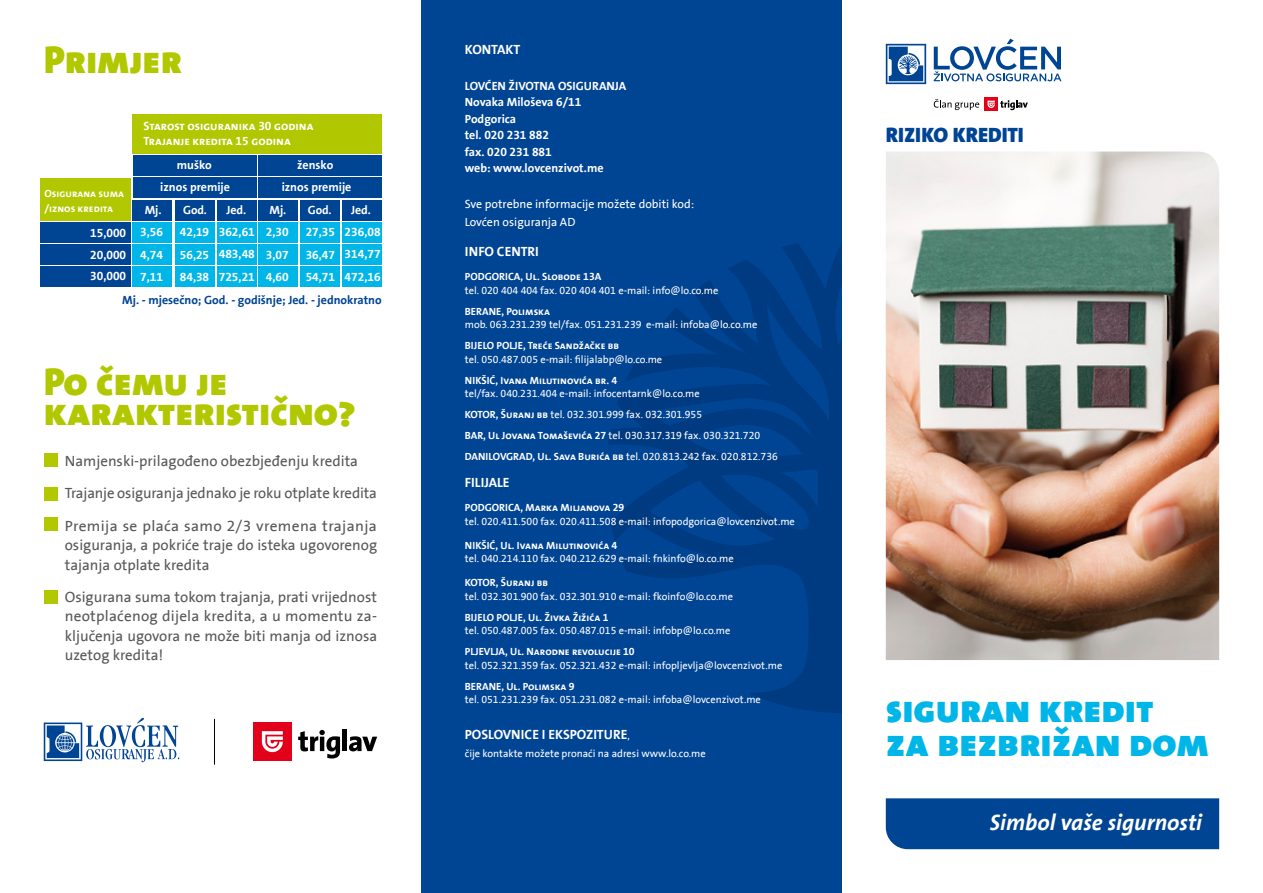
<style>
.page{position:relative;width:1263px;height:893px;background:#fff}
.page>*{position:absolute;margin:0;border:0;box-sizing:border-box;transform-origin:0 0}
.t1{font:39px/30px "Triglav The Sans Black Caps";color:#b1c800}
.t2{font:39px/34.5px "Triglav The Sans Black Caps";color:#00b6e8}
.t3{font:italic 700 22.5px "Triglav The Sans";color:#fff}
.t4{font:21px "Triglav The Sans Black Caps";color:#004494}
.t5{font:15px/19.5px "Triglav The Sans";color:#58585a}
.t6{font:700 13.5px "Triglav The Sans";color:#fff}
.t7{font:700 12px/16.5px "Triglav The Sans";color:#fff;text-align:center}
.t8{font:12px/15px "Triglav The Sans Bold Caps";color:#fff}
.t9{font:12px/18px "Triglav The Sans";color:#fff}
.t10{font:700 12px "Triglav The Sans";color:#004494}
.t11{font:10.5px/21px "Triglav The Sans";color:#fff}
.t12{font:10.5px/15px "Triglav The Sans Bold Caps";color:#fff}
.s1{font-family:"Triglav The Sans Bold Caps"}
.s2{font-weight:400;font-size:10.5px}
</style>
<div class="page">
<div style="left:421px;top:0;width:421px;height:893px;background:#004494"></div>
<svg style="left:608px;top:242px;width:234px;height:471px"></svg>
<div style="left:886px;top:798px;width:333px;height:51px;background:#004494"></div>
<div style="left:44px;top:453px;width:14px;height:14px;background:#b1c800"></div>
<div style="left:44px;top:487px;width:14px;height:13px;background:#b1c800"></div>
<div style="left:44px;top:517px;width:14px;height:14px;background:#b1c800"></div>
<div style="left:44px;top:590px;width:14px;height:14px;background:#b1c800"></div>
<img style="left:886px;top:152px;width:333px;height:508px">
<div style="left:40px;top:178px;width:90px;height:42px;background:#b1c800"></div>
<div style="left:133px;top:114px;width:249px;height:39px;background:#b1c800"></div>
<div style="left:133px;top:155px;width:123px;height:20px;background:#004494"></div>
<div style="left:133px;top:178px;width:123px;height:20px;background:#004494"></div>
<div style="left:259px;top:155px;width:123px;height:20px;background:#004494"></div>
<div style="left:259px;top:178px;width:123px;height:20px;background:#004494"></div>
<div style="left:40px;top:222px;width:90px;height:21px;background:#004494"></div>
<div style="left:40px;top:244px;width:90px;height:21px;background:#004494"></div>
<div style="left:40px;top:266px;width:90px;height:21px;background:#004494"></div>
<div style="left:133px;top:200px;width:39px;height:20px;background:#004494"></div>
<div style="left:175px;top:200px;width:39px;height:20px;background:#004494"></div>
<div style="left:217px;top:200px;width:39px;height:20px;background:#004494"></div>
<div style="left:259px;top:200px;width:39px;height:20px;background:#004494"></div>
<div style="left:301px;top:200px;width:39px;height:20px;background:#004494"></div>
<div style="left:343px;top:200px;width:39px;height:20px;background:#004494"></div>
<div style="left:133px;top:222px;width:39px;height:21px;background:#00b6e8"></div>
<div style="left:175px;top:222px;width:39px;height:21px;background:#00b6e8"></div>
<div style="left:217px;top:222px;width:39px;height:21px;background:#00b6e8"></div>
<div style="left:259px;top:222px;width:39px;height:21px;background:#00b6e8"></div>
<div style="left:301px;top:222px;width:39px;height:21px;background:#00b6e8"></div>
<div style="left:343px;top:222px;width:39px;height:21px;background:#00b6e8"></div>
<div style="left:133px;top:244px;width:39px;height:21px;background:#00b6e8"></div>
<div style="left:175px;top:244px;width:39px;height:21px;background:#00b6e8"></div>
<div style="left:217px;top:244px;width:39px;height:21px;background:#00b6e8"></div>
<div style="left:259px;top:244px;width:39px;height:21px;background:#00b6e8"></div>
<div style="left:301px;top:244px;width:39px;height:21px;background:#00b6e8"></div>
<div style="left:343px;top:244px;width:39px;height:21px;background:#00b6e8"></div>
<div style="left:133px;top:267px;width:39px;height:20px;background:#00b6e8"></div>
<div style="left:175px;top:267px;width:39px;height:20px;background:#00b6e8"></div>
<div style="left:217px;top:267px;width:39px;height:20px;background:#00b6e8"></div>
<div style="left:259px;top:267px;width:39px;height:20px;background:#00b6e8"></div>
<div style="left:301px;top:267px;width:39px;height:20px;background:#00b6e8"></div>
<div style="left:343px;top:267px;width:39px;height:20px;background:#00b6e8"></div>
<div style="left:984px;top:98px;width:14px;height:13px;background:#e2001a"></div>
<svg style="left:987px;top:100px;width:41px;height:10px"></svg>
<svg style="left:934px;top:99px;width:45px;height:11px"></svg>
<svg style="left:934px;top:39px;width:127px;height:42px"></svg>
<svg style="left:886px;top:44px;width:40px;height:40px"></svg>
<div style="left:253px;top:722px;width:39px;height:39px;background:#e2001a"></div>
<svg style="left:298px;top:730px;width:42px;height:28px"></svg>
<hr style="left:343px;top:730px;width:4px;height:21px;background:#000">
<svg style="left:349px;top:736px;width:28px;height:15px"></svg>
<svg style="left:262px;top:731px;width:21px;height:21px"></svg>
<svg style="left:44px;top:718px;width:135px;height:44px"></svg>
<hr style="left:214px;top:719px;width:1px;height:46px;background:#000">
<h1 class="t1" style="left:44px;top:45px;width:140px">Primjer</h1>
<p class="t12" style="left:44px;top:186px;width:81px">Osigurana suma /iznos kredita</p>
<p class="t7" style="left:90px;top:223px;width:38px;line-height:21.3px;text-align:justify">15,000<br>20,000<br>30,000</p>
<p class="t8" style="left:144px;top:119px;width:171px">Starost osiguranika 30 godina<br>Trajanje kredita 15 godina</p>
<p class="t7" style="left:160px;top:154px;width:71px;line-height:21.9px">muško<br>iznos premije</p>
<p class="t7" style="left:297px;top:157px;width:38px">žensko</p>
<p class="t7" style="left:282px;top:179px;width:71px">iznos premije</p>
<p class="t7" style="left:183px;top:202px;width:25px">God.</p>
<p class="t7" style="left:226px;top:202px;width:21px">Jed.</p>
<p class="t7" style="left:269px;top:202px;width:64px">Mj. God.</p>
<p class="t7" style="left:351px;top:202px;width:21px">Jed.</p>
<p class="t7" style="left:140px;top:199px;width:24px;line-height:22px">Mj.<br>3,56</p>
<p class="t7" style="left:180px;top:224px;width:110px">42,19 362,61 2,30</p>
<p class="t7" style="left:306px;top:224px;width:76px">27,35 236,08</p>
<p class="t7" style="left:219px;top:246px;width:38px">483,48</p>
<p class="t7" style="left:344px;top:246px;width:38px">314,77</p>
<p class="t7" style="left:219px;top:269px;width:38px">725,21</p>
<p class="t7" style="left:344px;top:269px;width:38px">472,16</p>
<p class="t7" style="left:180px;top:246px;width:31px">56,25</p>
<p class="t7" style="left:306px;top:246px;width:31px">36,47</p>
<p class="t7" style="left:180px;top:269px;width:31px">84,38</p>
<p class="t7" style="left:306px;top:269px;width:31px">54,71</p>
<p class="t7" style="left:140px;top:247px;width:24px">4,74</p>
<p class="t7" style="left:266px;top:247px;width:24px">3,07</p>
<p class="t7" style="left:140px;top:268px;width:24px">7,11</p>
<p class="t7" style="left:266px;top:268px;width:24px">4,60</p>
<p class="t10" style="left:122px;top:293px;width:261px">Mj. - mjesečno; God. - godišnje; Jed. - jednokratno</p>
<h1 class="t1" style="left:44px;top:367px;width:313px">Po čemu je karakteristično?</h1>
<h3 class="t5" style="left:65px;top:445px;width:314px;line-height:32.2px">Namjenski-prilagođeno obezbjeđenju kredita<br>Trajanje osiguranja jednako je roku otplate kredita<br>Premija se plaća samo 2/3 vremena trajanja</h3>
<h3 class="t5" style="left:65px;top:536px;width:314px">osiguranja, a pokriće traje do isteka ugovorenog tajanja otplate kredita</h3>
<h3 class="t5" style="left:65px;top:587px;width:314px;text-align:justify">Osigurana suma tokom trajanja, prati vrijednost neotplaćenog dijela kredita, a u momentu za&shy;ključenja ugovora ne može biti manja od iznosa uzetog kredita!</h3>
<p class="t6" style="left:465px;top:42px;width:57px">KONTAKT</p>
<p class="t8" style="left:465px;top:78px;width:163px">LOVĆEN ŽIVOTNA OSIGURANJA</p>
<p class="t7" style="left:465px;top:94px;width:140px;text-align:left">Novaka Miloševa 6/11<br>Podgorica<br>tel. 020 231 882<br>fax. 020 231 881<br>web: www.lovcenzivot.me</p>
<p class="t9" style="left:465px;top:196px;width:231px">Sve potrebne informacije možete dobiti kod:<br>Lovćen osiguranja AD</p>
<p class="t6" style="left:465px;top:244px;width:76px">INFO CENTRI</p>
<p class="t12" style="left:465px;top:269px;width:138px">PODGORICA, Ul. Slobode 13A</p>
<p class="t11" style="left:465px;top:280px;width:255px">tel. 020 404 404 fax. 020 404 401 e-mail: info@lo.co.me</p>
<p class="t12" style="left:465px;top:304px;width:87px">BERANE, Polimska</p>
<p class="t11" style="left:465px;top:315px;width:294px">mob. 063.231.239 tel/fax. 051.231.239 e-mail: infoba@lo.co.me</p>
<p class="t12" style="left:465px;top:338px;width:156px">BIJELO POLJE, Treće Sandžačke bb</p>
<p class="t11" style="left:465px;top:349px;width:199px">tel. 050.487.005 e-mail: filijalabp@lo.co.me</p>
<p class="t12" style="left:465px;top:373px;width:154px">NIKŠIĆ, Ivana Milutinovića br. 4</p>
<p class="t11" style="left:465px;top:384px;width:315px">tel/fax. 040.231.404 e-mail: infocentarnk@lo.co.me<br><span class="s1">KOTOR, Šuranj bb</span> tel. 032.301.999 fax. 032.301.955<br><span class="s1">BAR, Ul Jovana Tomaševića 27</span> tel. 030.317.319 fax. 030.321.720<br><span class="s1">DANILOVGRAD, Ul. Sava Burića bb</span> tel. 020.813.242 fax. 020.812.736</p>
<p class="t6" style="left:465px;top:475px;width:46px">FILIJALE</p>
<p class="t12" style="left:465px;top:500px;width:161px">PODGORICA, Marka Miljanova 29</p>
<p class="t11" style="left:465px;top:511px;width:332px">tel. 020.411.500 fax. 020.411.508 e-mail: infopodgorica@lovcenzivot.me</p>
<p class="t12" style="left:465px;top:538px;width:154px">NIKŠIĆ, Ul. Ivana Milutinovića 4</p>
<p class="t11" style="left:465px;top:549px;width:270px">tel. 040.214.110 fax. 040.212.629 e-mail: fnkinfo@lo.co.me</p>
<p class="t12" style="left:465px;top:575px;width:85px">KOTOR, Šuranj bb</p>
<p class="t11" style="left:465px;top:586px;width:270px">tel. 032.301.900 fax. 032.301.910 e-mail: fkoinfo@lo.co.me</p>
<p class="t12" style="left:465px;top:610px;width:145px">BIJELO POLJE, Ul. Živka Žižića 1</p>
<p class="t11" style="left:465px;top:621px;width:267px">tel. 050.487.005 fax. 050.487.015 e-mail: infobp@lo.co.me</p>
<p class="t12" style="left:465px;top:644px;width:171px">PLJEVLJA, Ul. Narodne revolucije 10</p>
<p class="t11" style="left:465px;top:655px;width:319px">tel. 052.321.359 fax. 052.321.432 e-mail: infopljevlja@lovcenzivot.me</p>
<p class="t12" style="left:465px;top:679px;width:111px">BERANE, Ul. Polimska 9</p>
<p class="t11" style="left:465px;top:690px;width:298px">tel. 051.231.239 fax. 051.231.082 e-mail: infoba@lovcenzivot.me</p>
<p class="t6" style="left:465px;top:727px;width:167px">POSLOVNICE I EKSPOZITURE<span class="s2">,</span></p>
<p class="t11" style="left:465px;top:744px;width:243px">čije kontakte možete pronaći na adresi www.lo.co.me</p>
<h3 class="t4" style="left:886px;top:123px;width:139px">RIZIKO KREDITI</h3>
<h1 class="t2" style="left:886px;top:691px;width:325px">siguran kredit<br>za bezbrižan dom</h1>
<h2 class="t3" style="left:990px;top:809px;width:214px">Simbol vaše sigurnosti</h2>
</div>
